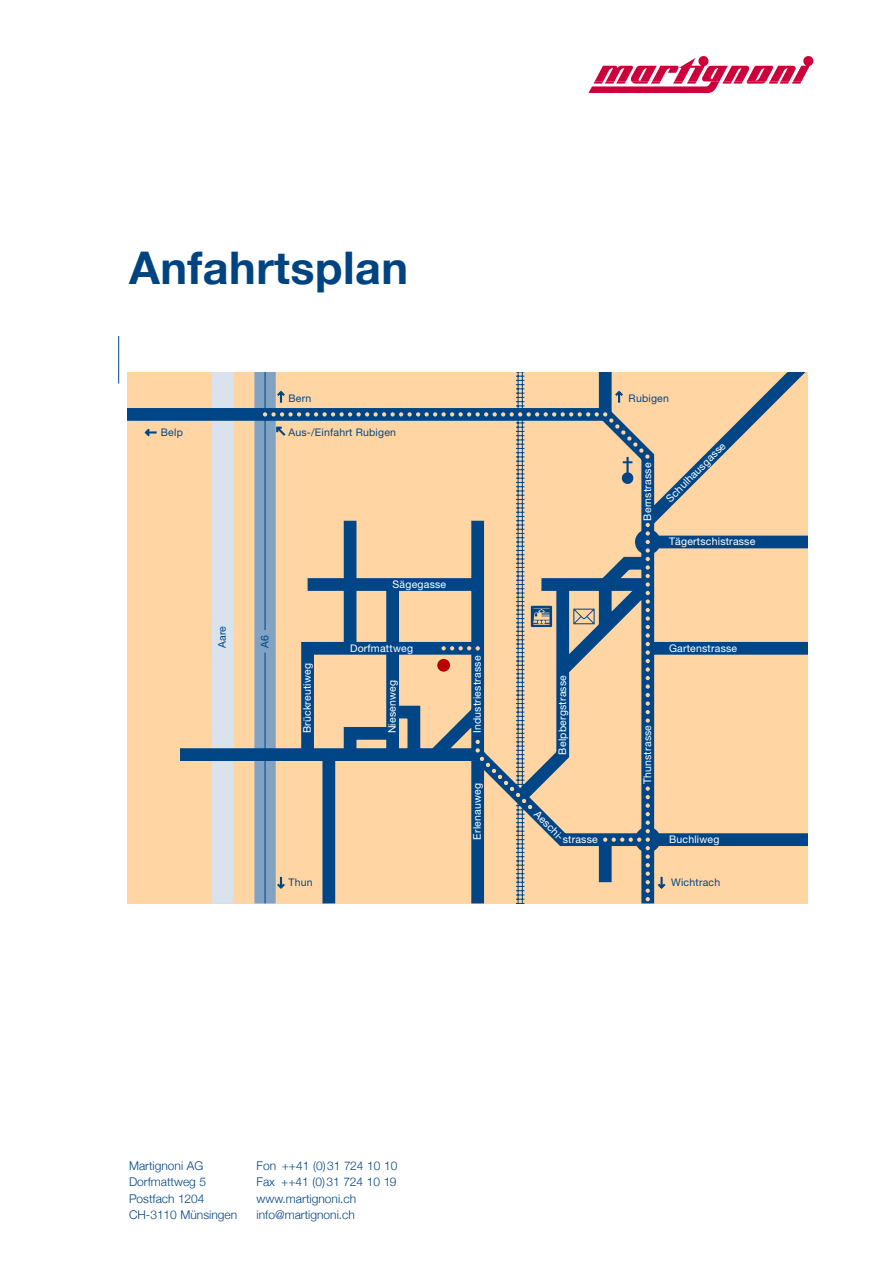
<style>
.page{position:relative;width:893px;height:1263px;background:#fff}
.page>*{position:absolute;margin:0;border:0;box-sizing:border-box;transform-origin:0 0}
.t1{font:700 45px "Helvetica Neue";letter-spacing:.01em;color:#004381}
.t2{font:300 12px/16.5px "Helvetica Neue";color:#004381}
.t3{font:10.5px "Helvetica Neue LT";letter-spacing:.02em;color:#fff}
.t4{font:10.5px "Helvetica Neue LT";letter-spacing:.02em;color:#004687}
</style>
<div class="page">
<svg style="left:588px;top:56px;width:226px;height:37px"></svg>
<hr style="left:118px;top:336px;width:1px;height:48px;background:#004381">
<svg style="left:128px;top:372px;width:680px;height:531px;background:#e8cca7"></svg>
<div style="left:648px;top:536px;width:160px;height:12px;background:#004687"></div>
<svg style="left:650px;top:389px;width:18px;height:501px;background:#b1a99a"></svg>
<svg style="left:143px;top:426px;width:16px;height:13px"></svg>
<svg style="left:263px;top:372px;width:387px;height:532px;background:#c8b89e"></svg>
<div style="left:437px;top:659px;width:13px;height:13px;background:#b80005;border-radius:50%"></div>
<h1 class="t1" style="left:129px;top:240px;width:281px">Anfahrtsplan</h1>
<p class="t4" style="left:161px;top:426px;width:24px">Belp</p>
<p class="t4" style="left:288px;top:392px;width:24px">Bern</p>
<p class="t4" style="left:288px;top:426px;width:109px">Aus-/Einfahrt Rubigen</p>
<p class="t4" style="left:216px;top:648px;width:24px;rotate:-90deg">Aare</p>
<p class="t4" style="left:258px;top:648px;width:14px;rotate:-90deg">A6</p>
<p class="t3" style="left:301px;top:733px;width:72px;rotate:-90deg">Brückreutiweg</p>
<p class="t3" style="left:393px;top:578px;width:55px">Sägegasse</p>
<p class="t3" style="left:350px;top:642px;width:64px">Dorfmattweg</p>
<p class="t3" style="left:386px;top:733px;width:55px;rotate:-90deg">Niesenweg</p>
<p class="t3" style="left:471px;top:733px;width:79px;rotate:-90deg">Industriestrasse</p>
<p class="t3" style="left:471px;top:840px;width:58px;rotate:-90deg">Erlenauweg</p>
<p class="t4" style="left:629px;top:392px;width:42px">Rubigen</p>
<p class="t3" style="left:641px;top:521px;width:60px;rotate:-90deg">Bernstrasse</p>
<p class="t3" style="left:663px;top:496px;width:81px;rotate:-45deg">Schulhausgasse</p>
<p class="t3" style="left:669px;top:535px;width:88px">Tägertschistrasse</p>
<p class="t3" style="left:556px;top:755px;width:81px;rotate:-90deg">Belpbergstrasse</p>
<p class="t3" style="left:540px;top:808px;width:40px;rotate:45deg">Aeschi-</p>
<p class="t3" style="left:563px;top:833px;width:37px">strasse</p>
<p class="t3" style="left:669px;top:642px;width:70px">Gartenstrasse</p>
<p class="t3" style="left:641px;top:784px;width:61px;rotate:-90deg">Thunstrasse</p>
<p class="t3" style="left:669px;top:833px;width:52px">Buchliweg</p>
<p class="t4" style="left:288px;top:876px;width:26px">Thun</p>
<p class="t4" style="left:671px;top:876px;width:51px">Wichtrach</p>
<p class="t2" style="left:129px;top:1157px;width:110px">Martignoni AG<br>Dorfmattweg 5<br>Postfach 1204<br>CH-3110 Münsingen</p>
<p class="t2" style="left:257px;top:1157px;width:142px">Fon ++41 (0)31 724 10 10<br>Fax ++41 (0)31 724 10 19 www.martignoni.ch info@martignoni.ch</p>
</div>
